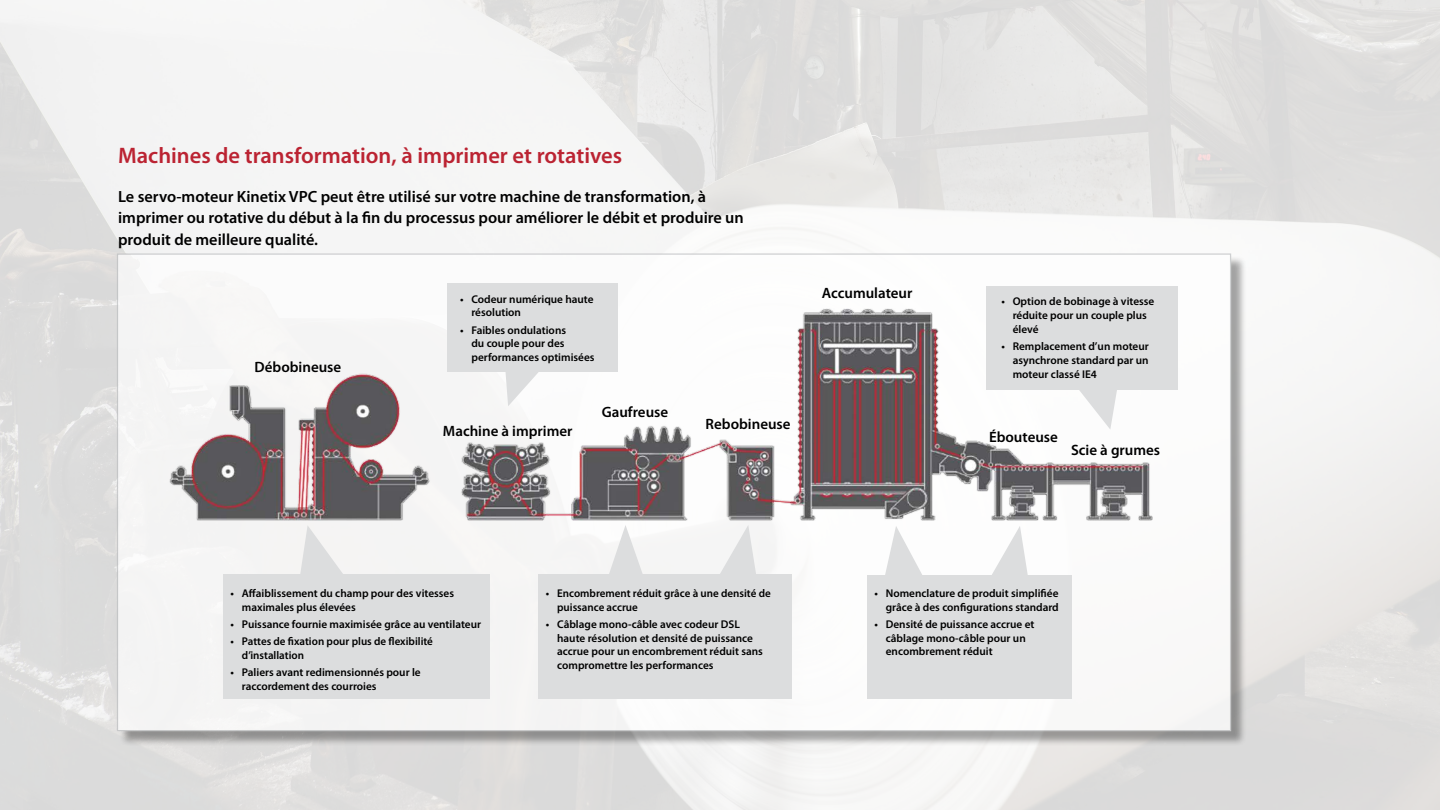
<style>
.page{position:relative;width:1440px;height:810px;background:#fff}
.page>*{position:absolute;margin:0;border:0;box-sizing:border-box;transform-origin:0 0}
.t1{font:600 22.5px "Myriad Pro";color:#bb2332}
.t2{font:600 16.25px/21.2px "Myriad Pro";color:#000}
.t3{font:600 15px "Myriad Pro";color:#000}
.t4{font:600 11.25px/13.8px "Myriad Pro";color:#000}
</style>
<div class="page">
<img style="left:0;top:0;width:1440px;height:810px">
<div style="left:119px;top:255px;width:1128px;height:492px;background:#000;opacity:.5"></div>
<div style="left:117px;top:253px;width:1114px;height:478px;background:#fff;border:1px solid #bcbec0"></div>
<img style="left:170px;top:309px;width:982px;height:211px">
<div style="left:448px;top:283px;width:170px;height:89px;background:#dcddde"></div>
<div style="left:223px;top:575px;width:266px;height:124px;background:#dcddde"></div>
<div style="left:538px;top:575px;width:254px;height:124px;background:#dcddde"></div>
<div style="left:867px;top:576px;width:204px;height:123px;background:#dcddde"></div>
<div style="left:986px;top:286px;width:192px;height:104px;background:#dcddde"></div>
<svg style="left:300px;top:525px;width:46px;height:50px"></svg>
<svg style="left:608px;top:525px;width:36px;height:50px"></svg>
<svg style="left:717px;top:525px;width:40px;height:50px"></svg>
<svg style="left:884px;top:526px;width:42px;height:50px"></svg>
<svg style="left:989px;top:526px;width:40px;height:50px"></svg>
<svg style="left:505px;top:372px;width:39px;height:34px"></svg>
<svg style="left:1079px;top:390px;width:38px;height:40px"></svg>
<h1 class="t1" style="left:118px;top:141px;width:506px">Machines de transformation, à imprimer et rotatives</h1>
<h2 class="t2" style="left:118px;top:186px;width:627px">Le servo-moteur Kinetix VPC peut être utilisé sur votre machine de transformation, à imprimer ou rotative du début à la fin du processus pour améliorer le débit et produire un produit de meilleure qualité.</h2>
<h3 class="t3" style="left:255px;top:358px;width:88px">Débobineuse</h3>
<p class="t4" style="left:471px;top:292px;width:124px;text-indent:-11px">• Codeur numérique haute résolution</p>
<p class="t4" style="left:471px;top:323px;width:125px;text-indent:-11px">• Faibles ondulations<br>du couple pour des performances optimisées</p>
<h3 class="t3" style="left:443px;top:421px;width:131px">Machine à imprimer</h3>
<h3 class="t3" style="left:602px;top:402px;width:68px">Gaufreuse</h3>
<h3 class="t3" style="left:706px;top:414px;width:87px">Rebobineuse</h3>
<h3 class="t3" style="left:822px;top:284px;width:92px">Accumulateur</h3>
<p class="t4" style="left:1013px;top:295px;width:143px;text-indent:-11px">• Option de bobinage à vitesse réduite pour un couple plus élevé</p>
<p class="t4" style="left:1013px;top:339px;width:138px;text-align:justify;text-indent:-11px">• Remplacement d’un moteur asynchrone standard par un moteur classé IE4</p>
<h3 class="t3" style="left:989px;top:428px;width:70px">Ébouteuse</h3>
<h3 class="t3" style="left:1071px;top:441px;width:91px">Scie à grumes</h3>
<p class="t4" style="left:242px;top:586px;width:214px;text-indent:-11px">• Affaiblissement du champ pour des vitesses maximales plus élevées</p>
<p class="t4" style="left:231px;top:617px;width:252px">• Puissance fournie maximisée grâce au ventilateur</p>
<p class="t4" style="left:242px;top:634px;width:193px;text-indent:-11px">• Pattes de fixation pour plus de flexibilité d’installation</p>
<p class="t4" style="left:242px;top:665px;width:180px;text-indent:-11px">• Paliers avant redimensionnés pour le raccordement des courroies</p>
<p class="t4" style="left:557px;top:586px;width:215px;text-indent:-11px">• Encombrement réduit grâce à une densité de puissance accrue</p>
<p class="t4" style="left:557px;top:617px;width:207px;text-indent:-11px">• Câblage mono-câble avec codeur DSL haute résolution et densité de puissance accrue pour un encombrement réduit sans compromettre les performances</p>
<p class="t4" style="left:875px;top:586px;width:186px;text-align:right">• Nomenclature de produit simplifiée grâce à des configurations standard</p>
<p class="t4" style="left:886px;top:617px;width:150px;text-indent:-11px">• Densité de puissance accrue et câblage mono-câble pour un encombrement réduit</p>
</div>
